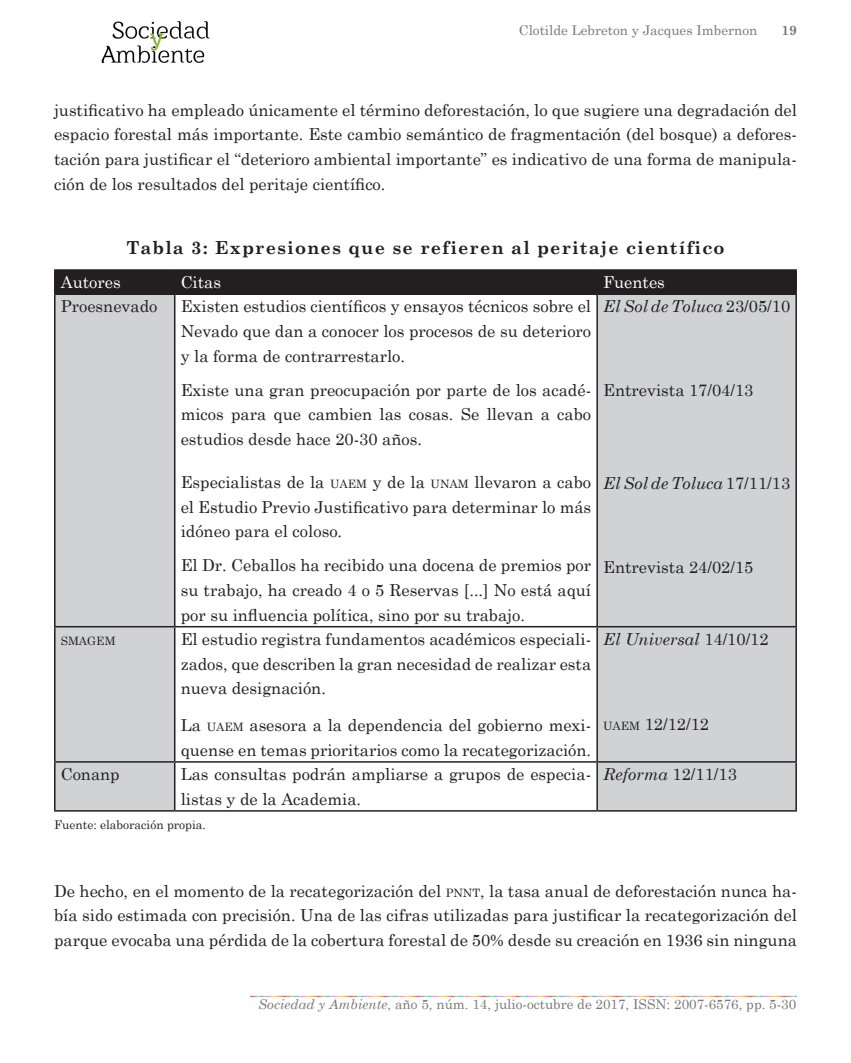
<style>
.page{position:relative;width:851px;height:1063px;background:#fff}
.page>*{position:absolute;margin:0;border:0;box-sizing:border-box;transform-origin:0 0}
.Titulo_cuadros_SyA{font:700 18px "Century Schoolbook";letter-spacing:.06em;color:#231f20}
.Texto_SyA{font:16.5px/24.8px "Century Schoolbook";color:#231f20;text-align:justify}
.Texto_SyA-2{font:italic 16.5px "Century Schoolbook";color:#231f20}
.Texto_SyA-3{font:16.5px "Century Schoolbook";color:#fff}
.t1{font:13.5px "Century Schoolbook";color:#787878}
.t2{font:700 13.5px "Century Schoolbook";color:#787878}
.Footnote_SyA{font:12px "Century Schoolbook";color:#231f20}
.Texto_SyA-4{font:11.55px "Century Schoolbook";color:#231f20}
.s1{font-style:inherit}
.s2{font-size:11.55px}
.s3{font-style:normal}
.s4{font-style:italic}
</style>
<div class="page">
<img style="left:101px;top:21px;width:109px;height:43px">
<img style="left:250px;top:995px;width:67px;height:3px">
<img style="left:317px;top:995px;width:67px;height:3px">
<img style="left:384px;top:995px;width:66px;height:3px">
<img style="left:450px;top:995px;width:66px;height:3px">
<img style="left:516px;top:995px;width:67px;height:3px">
<img style="left:583px;top:995px;width:66px;height:3px">
<img style="left:649px;top:995px;width:67px;height:3px">
<img style="left:716px;top:995px;width:80px;height:3px">
<svg style="left:56px;top:295px;width:739px;height:515px"></svg>
<hr style="left:54px;top:269px;width:121px;height:2px;background:#231f20">
<hr style="left:54px;top:271px;width:2px;height:22px;background:#231f20">
<hr style="left:175px;top:269px;width:422px;height:2px;background:#231f20">
<hr style="left:597px;top:269px;width:199px;height:2px;background:#231f20">
<div style="left:56px;top:271px;width:740px;height:22px;background:#231f20"></div>
<hr style="left:54px;top:293px;width:121px;height:2px;background:#231f20">
<hr style="left:54px;top:295px;width:2px;height:331px;background:#231f20">
<hr style="left:175px;top:293px;width:422px;height:2px;background:#231f20">
<hr style="left:174px;top:295px;width:1px;height:331px;background:#231f20">
<hr style="left:597px;top:293px;width:199px;height:2px;background:#231f20">
<hr style="left:596px;top:295px;width:2px;height:331px;background:#231f20">
<hr style="left:795px;top:295px;width:1px;height:331px;background:#231f20">
<hr style="left:54px;top:626px;width:121px;height:1px;background:#231f20">
<hr style="left:54px;top:627px;width:2px;height:134px;background:#231f20">
<hr style="left:175px;top:626px;width:422px;height:1px;background:#231f20">
<hr style="left:174px;top:627px;width:1px;height:134px;background:#231f20">
<hr style="left:597px;top:626px;width:199px;height:1px;background:#231f20">
<hr style="left:596px;top:627px;width:2px;height:134px;background:#231f20">
<hr style="left:795px;top:627px;width:1px;height:134px;background:#231f20">
<hr style="left:54px;top:761px;width:121px;height:2px;background:#231f20">
<hr style="left:54px;top:763px;width:2px;height:47px;background:#231f20">
<hr style="left:175px;top:761px;width:422px;height:2px;background:#231f20">
<hr style="left:174px;top:763px;width:1px;height:47px;background:#231f20">
<hr style="left:597px;top:761px;width:199px;height:2px;background:#231f20">
<hr style="left:596px;top:763px;width:2px;height:47px;background:#231f20">
<hr style="left:795px;top:763px;width:1px;height:47px;background:#231f20">
<hr style="left:54px;top:810px;width:121px;height:2px;background:#231f20">
<hr style="left:175px;top:810px;width:422px;height:2px;background:#231f20">
<hr style="left:597px;top:810px;width:199px;height:2px;background:#231f20">
<p class="t1" style="left:519px;top:21px;width:240px">Clotilde Lebreton y Jacques Imbernon</p>
<p class="t2" style="left:781px;top:22px;width:17px">19</p>
<p class="Texto_SyA" style="left:54px;top:97px;width:744px">justificativo ha empleado únicamente el término deforestación, lo que sugiere una degradación del espacio forestal más importante. Este cambio semántico de fragmentación (del bosque) a defores&shy;tación para justificar el “deterioro ambiental importante” es indicativo de una forma de manipula&shy;ción de los resultados del peritaje científico.</p>
<p class="Titulo_cuadros_SyA" style="left:126px;top:237px;width:599px">Tabla 3: Expresiones que se refieren al peritaje científico</p>
<p class="Texto_SyA-3" style="left:61px;top:272px;width:61px">Autores</p>
<p class="Texto_SyA-3" style="left:181px;top:272px;width:42px">Citas</p>
<p class="Texto_SyA-3" style="left:603px;top:272px;width:63px">Fuentes</p>
<p class="Texto_SyA" style="left:61px;top:294px;width:98px"><span class="s1">P</span>roesnevado</p>
<p class="Texto_SyA" style="left:181px;top:294px;width:412px">Existen estudios científicos y ensayos técnicos sobre el Nevado que dan a conocer los procesos de su deterioro y la forma de contrarrestarlo.</p>
<p class="Texto_SyA" style="left:181px;top:377px;width:412px">Existe una gran preocupación por parte de los acadé&shy;micos para que cambien las cosas. Se llevan a cabo estudios desde hace 20-30 años.</p>
<p class="Texto_SyA" style="left:181px;top:469px;width:412px">Especialistas de la <span class="s2">UAEM</span> y de la <span class="s2">UNAM</span> llevaron a cabo el Estudio Previo Justificativo para determinar lo más idóneo para el coloso.</p>
<p class="Texto_SyA" style="left:181px;top:552px;width:412px">El Dr. Ceballos ha recibido una docena de premios por su trabajo, ha creado 4 o 5 Reservas [...] No está aquí por su influencia política, sino por su trabajo.</p>
<p class="Texto_SyA-2" style="left:603px;top:296px;width:188px">El Sol de Toluca <span class="s3">23/05/10</span></p>
<p class="Texto_SyA" style="left:603px;top:377px;width:152px">Entrevista 17/04/13</p>
<p class="Texto_SyA-2" style="left:603px;top:473px;width:188px">El Sol de Toluca <span class="s3">17/11/13</span></p>
<p class="Texto_SyA" style="left:603px;top:554px;width:152px">Entrevista 24/02/15</p>
<p class="Texto_SyA-4" style="left:61px;top:634px;width:56px">SMAGEM</p>
<p class="Texto_SyA" style="left:181px;top:626px;width:412px">El estudio registra fundamentos académicos especiali&shy;zados, que describen la gran necesidad de realizar esta nueva designación.</p>
<p class="Texto_SyA" style="left:181px;top:712px;width:412px">La <span class="s2">UAEM</span> asesora a la dependencia del gobierno mexi&shy;quense en temas prioritarios como la recategorización.</p>
<p class="Texto_SyA-2" style="left:603px;top:629px;width:167px">El Universal <span class="s3">14/10/12</span></p>
<p class="Texto_SyA" style="left:603px;top:711px;width:107px"><span class="s2">UAEM</span> 12/12/12</p>
<p class="Texto_SyA" style="left:61px;top:761px;width:60px"><span class="s1">C</span>onanp</p>
<p class="Texto_SyA" style="left:181px;top:761px;width:412px">Las consultas podrán ampliarse a grupos de especia&shy;listas y de la Academia.</p>
<p class="Texto_SyA" style="left:603px;top:761px;width:135px"><span class="s4">Reforma</span> 12/11/13</p>
<p class="Footnote_SyA" style="left:54px;top:817px;width:153px">Fuente: elaboración propia.</p>
<p class="Texto_SyA" style="left:54px;top:878px;width:744px">De hecho, en el momento de la recategorización del <span class="s2">PNNT</span>, la tasa anual de deforestación nunca ha&shy;bía sido estimada con precisión. Una de las cifras utilizadas para justificar la recategorización del parque evocaba una pérdida de la cobertura forestal de 50% desde su creación en 1936 sin ninguna</p>
<p class="t1" style="left:258px;top:996px;width:539px"><span class="s4">Sociedad y Ambiente</span>, año 5, núm. 14, julio-octubre de 2017, ISSN: 2007-6576, pp. 5-30</p>
</div>
